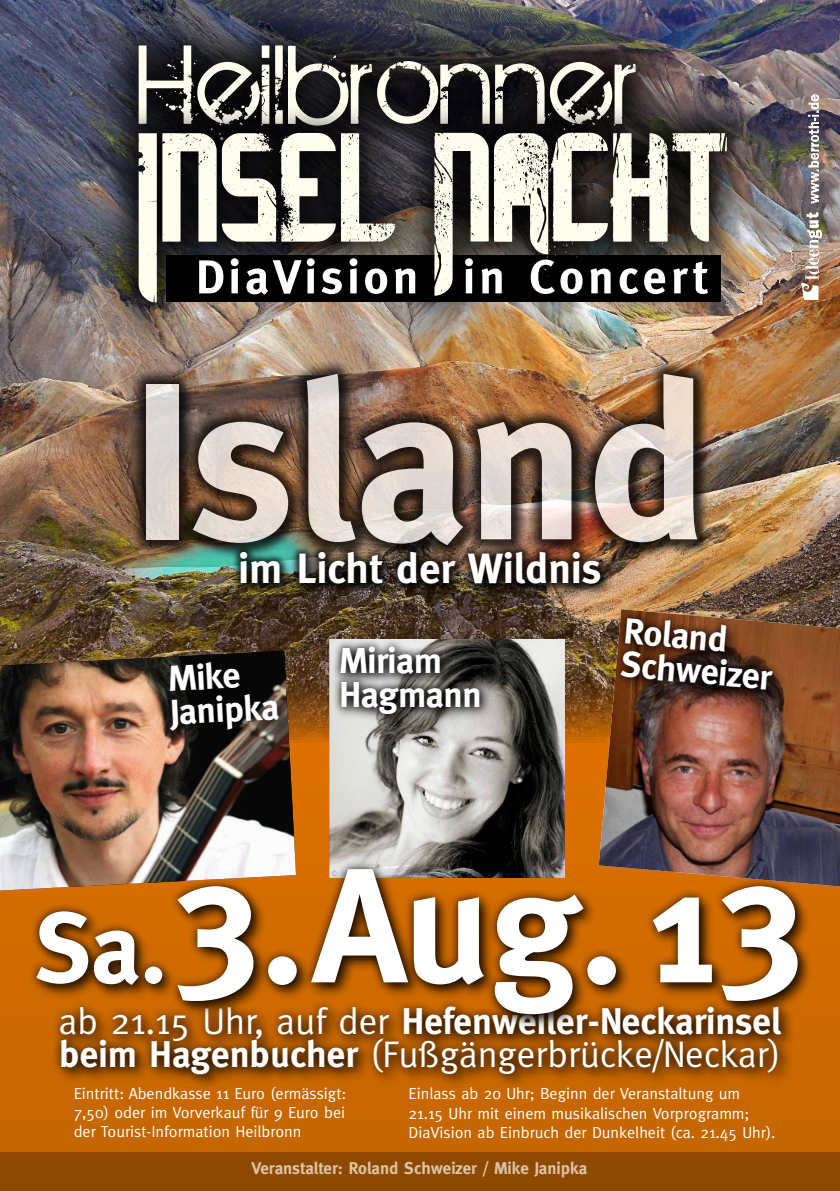
<style>
.page{position:relative;width:840px;height:1191px;background:#fff}
.page>*{position:absolute;margin:0;border:0;box-sizing:border-box;transform-origin:0 0}
.t1{font:700 223.6px "Meta";color:#fff}
.t2{font:700 162.4px "Meta";color:#fff}
.t3{font:700 42.2px "Meta";color:#fff}
.t4{font:37.2px/33.4px "Meta";color:#fff}
.t5{font:700 36px/33.6px "Meta";letter-spacing:-.01em;color:#fff}
.t6{font:700 17px "Meta";color:#fff7ef}
.t7{font:16px/19.4px "Meta";color:#fff;text-align:justify}
.s1{font-size:99px}
.s2{font-weight:700}
</style>
<div class="page">
<svg style="left:0;top:743px;width:839px;height:409px;background:#c96800"></svg>
<img style="left:0;top:0;width:839px;height:743px">
<img style="left:330px;top:639px;width:234px;height:220px">
<div style="left:56px;top:1002px;width:740px;height:88px;background:#c96800"></div>
<div style="left:51px;top:996px;width:738px;height:87px;background:#000;opacity:.75"></div>
<img style="left:0;top:651px;width:296px;height:239px">
<div style="left:165px;top:658px;width:129px;height:88px;background:#000;opacity:.75"></div>
<img style="left:598px;top:609px;width:241px;height:277px">
<div style="left:616px;top:613px;width:172px;height:92px;background:#000;opacity:.75"></div>
<img style="left:612px;top:608px;width:172px;height:90px">
<img style="left:801px;top:95px;width:19px;height:204px">
<div style="left:76px;top:0;width:710px;height:361px;background:#000;opacity:.75"></div>
<div style="left:107px;top:15px;width:558px;height:155px;background:#000;opacity:.75"></div>
<svg style="left:139px;top:45px;width:496px;height:56px;background:#585754"></svg>
<div style="left:107px;top:101px;width:650px;height:231px;background:#000;opacity:.75"></div>
<svg style="left:139px;top:133px;width:587px;height:169px;background:#7e7c75"></svg>
<svg style="left:199px;top:258px;width:508px;height:37px"></svg>
<svg style="left:335px;top:640px;width:158px;height:88px"></svg>
<div style="left:331px;top:638px;width:157px;height:84px;background:#000;opacity:.75"></div>
<div style="left:32px;top:864px;width:781px;height:166px;background:#000;opacity:.75"></div>
<div style="left:28px;top:859px;width:778px;height:164px;background:#000;opacity:.75"></div>
<img style="left:129px;top:358px;width:584px;height:203px">
<div style="left:236px;top:547px;width:379px;height:53px;background:#000;opacity:.75"></div>
<div style="left:231px;top:542px;width:378px;height:52px;background:#000;opacity:.75"></div>
<div style="left:0;top:1152px;width:839px;height:39px;background:#8e4900"></div>
<h1 class="t1" style="left:130px;top:332px;width:580px">Island</h1>
<h3 class="t3" style="left:238px;top:544px;width:364px">im Licht der Wildnis</h3>
<h3 class="t5" style="left:167px;top:662px;width:111px;rotate:-3deg">Mike<br>Janipka</h3>
<h3 class="t5" style="left:625px;top:613px;width:105px;rotate:5deg">Roland</h3>
<h3 class="t5" style="left:339px;top:643px;width:104px">Miriam</h3>
<h3 class="t5" style="left:622px;top:647px;width:152px;rotate:5deg">Schweizer</h3>
<h3 class="t5" style="left:339px;top:677px;width:144px">Hagmann</h3>
<h2 class="t2" style="left:35px;top:832px;width:770px"><span class="s1">Sa.</span>3. Aug. 13</h2>
<h3 class="t4" style="left:59px;top:1003px;width:723px">ab 21.15 Uhr, auf der <span class="s2">Hefenweiler-Neckarinsel beim Hagenbucher</span> (Fußgängerbrücke/Neckar)</h3>
<p class="t7" style="left:74px;top:1083px;width:274px">Eintritt: Abendkasse 11 Euro (ermässigt:<br>7,50) oder im Vorverkauf für 9 Euro bei der Tourist-Information Heilbronn</p>
<p class="t7" style="left:408px;top:1084px;width:368px;text-align:left">Einlass ab 20 Uhr; Beginn der Veranstaltung um<br>21.15 Uhr mit einem musikalischen Vorprogramm;<br>DiaVision ab Einbruch der Dunkelheit (ca. 21.45 Uhr).</p>
<p class="t6" style="left:251px;top:1158px;width:337px">Veranstalter: Roland Schweizer / Mike Janipka</p>
</div>
